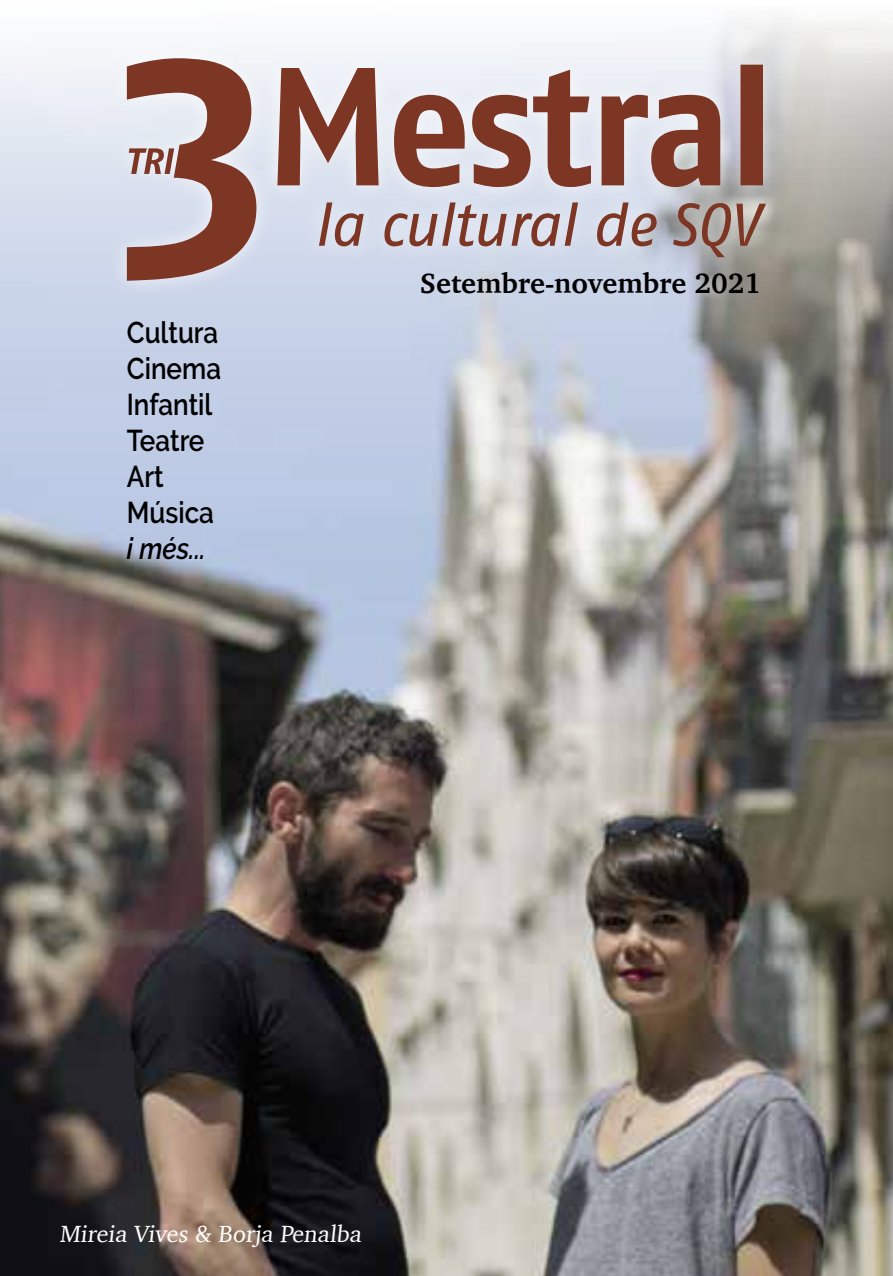
<style>
.page{position:relative;width:893px;height:1276px;background:#fff}
.page>*{position:absolute;margin:0;border:0;box-sizing:border-box;transform-origin:0 0}
.t1{font:600 30px/36px "Raleway";color:#000;scale:.87 1}
.t2{font:italic 600 30px "Raleway";color:#000;scale:.87 1}
.t3{font:700 28.5px "Charter";color:#000}
.t4{font:24px "Charter";color:#fff}
</style>
<div class="page">
<img style="left:0;top:17px;width:893px;height:1259px">
<div style="left:107px;top:39px;width:676px;height:261px;background:#fff;opacity:.75"></div>
<svg style="left:127px;top:58px;width:129px;height:223px;background:#ac8a86"></svg>
<svg style="left:277px;top:65px;width:486px;height:122px;background:#b59692"></svg>
<svg style="left:319px;top:202px;width:447px;height:55px;background:#bbafb4"></svg>
<p class="t1" style="left:127px;top:314px;width:110px">Cultura<br>Cinema<br>Infantil<br>Teatre<br>Art<br>Música</p>
<p class="t2" style="left:127px;top:531px;width:92px">i més...</p>
<p class="t3" style="left:420px;top:259px;width:342px">Setembre-novembre 2021</p>
<p class="t4" style="left:60px;top:1213px;width:308px">Mireia Vives &amp; Borj a Penalba</p>
</div>
